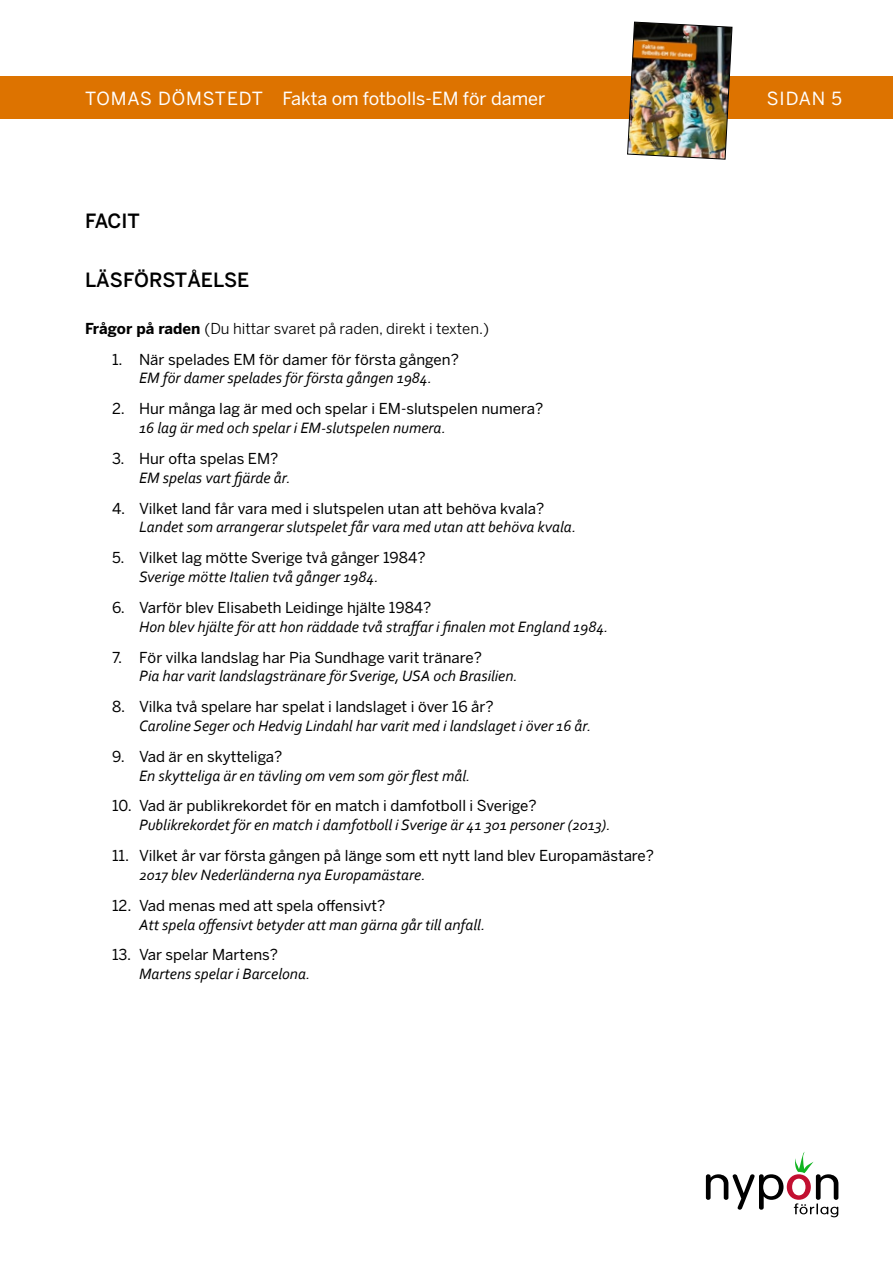
<style>
.page{position:relative;width:893px;height:1263px;background:#fff}
.page>*{position:absolute;margin:0;border:0;box-sizing:border-box;transform-origin:0 0}
.t1{font:500 19.5px "Benton Sans";color:#000}
.t2{font:18px "Benton Sans";color:#fff}
.t3{font:italic 15.75px "Corbel";color:#000}
.t4{font:15px "Benton Sans";color:#000}
.t5{font:15px "Benton Sans";color:#000}
.s1{font-weight:700}
</style>
<div class="page">
<svg style="left:706px;top:1152px;width:132px;height:65px"></svg>
<div style="left:0;top:77px;width:893px;height:42px;background:#dd7300"></div>
<img style="left:627px;top:21px;width:106px;height:139px">
<p class="t2" style="left:85px;top:88px;width:462px">TOMAS DÖMSTEDT Fakta om fotbolls-EM för damer</p>
<p class="t2" style="left:767px;top:88px;width:77px">SIDAN 5</p>
<p class="t1" style="left:85px;top:210px;width:56px">FACIT</p>
<p class="t1" style="left:85px;top:269px;width:166px">LÄSFÖRSTÅELSE</p>
<p class="t5" style="left:85px;top:319px;width:406px"><span class="s1">Frågor på raden</span> (Du hittar svaret på raden, direkt i texten.)</p>
<p class="t4" style="left:112px;top:350px;width:348px">1. När spelades EM för damer för första gången?</p>
<p class="t3" style="left:139px;top:368px;width:294px">EM för damer spelades för första gången 1984.</p>
<p class="t4" style="left:112px;top:400px;width:433px">2. Hur många lag är med och spelar i EM-slutspelen numera?</p>
<p class="t3" style="left:139px;top:418px;width:308px">16 lag är med och spelar i EM-slutspelen numera.</p>
<p class="t4" style="left:112px;top:450px;width:168px">3. Hur ofta spelas EM?</p>
<p class="t3" style="left:139px;top:468px;width:153px">EM spelas vart fjärde år.</p>
<p class="t4" style="left:112px;top:499px;width:434px">4. Vilket land får vara med i slutspelen utan att behöva kvala?</p>
<p class="t3" style="left:139px;top:517px;width:439px">Landet som arrangerar slutspelet får vara med utan att behöva kvala.</p>
<p class="t4" style="left:112px;top:549px;width:315px">5. Vilket lag mötte Sverige två gånger 1984?</p>
<p class="t3" style="left:139px;top:567px;width:241px">Sverige mötte Italien två gånger 1984.</p>
<p class="t4" style="left:112px;top:599px;width:321px">6. Varför blev Elisabeth Leidinge hjälte 1984?</p>
<p class="t3" style="left:139px;top:617px;width:471px">Hon blev hjälte för att hon räddade två straffar i finalen mot England 1984.</p>
<p class="t4" style="left:112px;top:648px;width:371px">7. För vilka landslag har Pia Sundhage varit tränare?</p>
<p class="t3" style="left:139px;top:666px;width:380px">Pia har varit landslagstränare för Sverige, USA och Brasilien.</p>
<p class="t4" style="left:112px;top:698px;width:383px">8. Vilka två spelare har spelat i landslaget i över 16 år?</p>
<p class="t3" style="left:139px;top:716px;width:454px">Caroline Seger och Hedvig Lindahl har varit med i landslaget i över 16 år.</p>
<p class="t4" style="left:112px;top:748px;width:172px">9. Vad är en skytteliga?</p>
<p class="t3" style="left:139px;top:766px;width:333px">En skytteliga är en tävling om vem som gör flest mål.</p>
<p class="t4" style="left:112px;top:797px;width:426px">10. Vad är publikrekordet för en match i damfotboll i Sverige?</p>
<p class="t3" style="left:139px;top:815px;width:473px">Publikrekordet för en match i damfotboll i Sverige är 41 301 personer (2013).</p>
<p class="t4" style="left:112px;top:847px;width:543px">11. Vilket år var första gången på länge som ett nytt land blev Europamästare?</p>
<p class="t3" style="left:139px;top:865px;width:288px">2017 blev Nederländerna nya Europamästare.</p>
<p class="t4" style="left:112px;top:897px;width:275px">12. Vad menas med att spela offensivt?</p>
<p class="t3" style="left:139px;top:915px;width:348px">Att spela offensivt betyder att man gärna går till anfall.</p>
<p class="t4" style="left:112px;top:946px;width:168px">13. Var spelar Martens?</p>
<p class="t3" style="left:139px;top:964px;width:173px">Martens spelar i Barcelona.</p>
</div>
